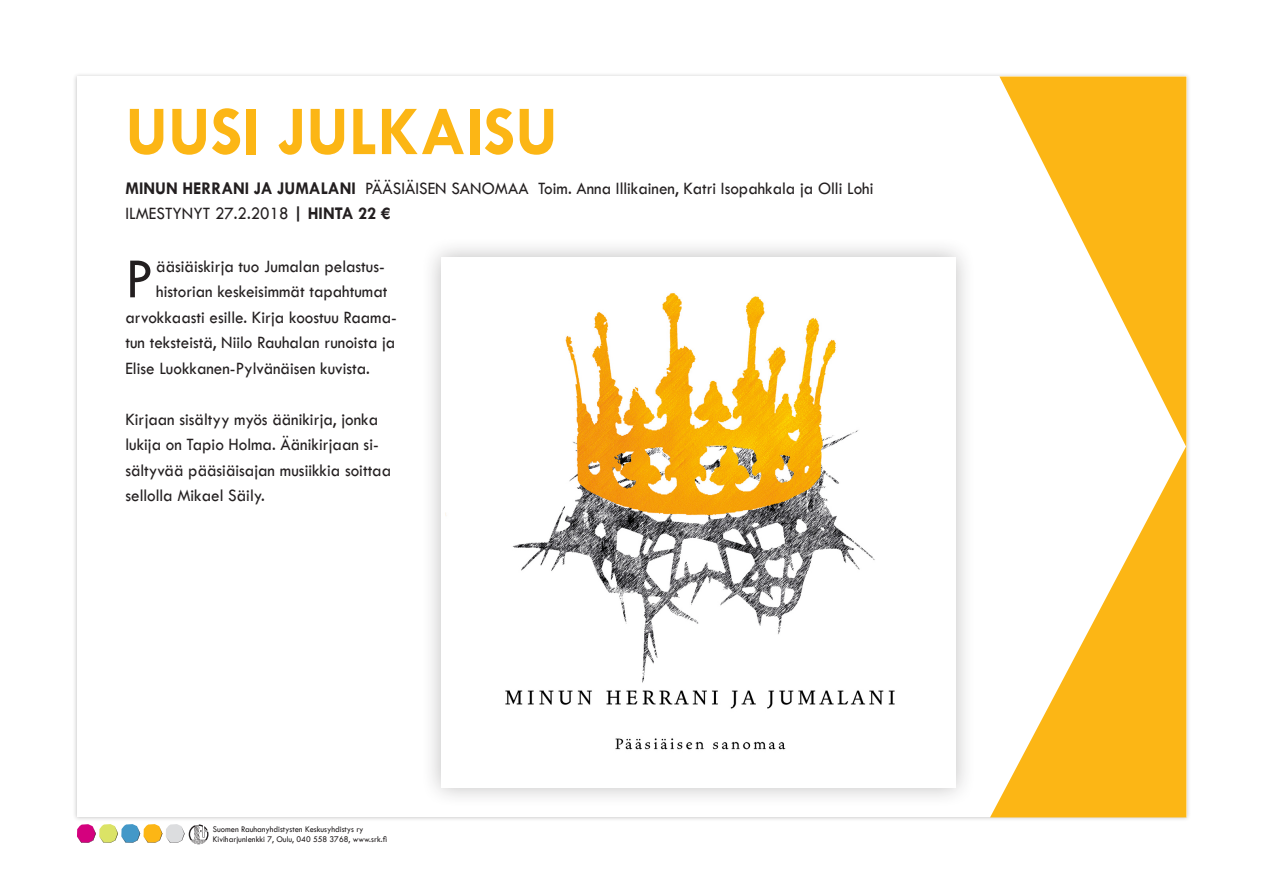
<style>
.page{position:relative;width:1263px;height:893px;background:#fff}
.page>*{position:absolute;margin:0;border:0;box-sizing:border-box;transform-origin:0 0}
.UUSI_JULKAISU{font:700 70.5px "Tw Cen";color:#fcb615;scale:.95 1}
.leipis_anf{font:58.95px "Tw Cen";color:#231f20;scale:.95 1}
.leipis_anf-2{font:18px "Tw Cen";color:#231f20;scale:.95 1}
.leipis{font:18px/25.5px "Tw Cen";color:#231f20;scale:.95 1}
.julkaisun_tiedot{font:18px "Tw Cen";color:#231f20;scale:.95 1}
.t1{font:9px/9.8px "Tw Cen";color:#231f20;scale:.95 1}
.s1{font-weight:700}
</style>
<div class="page">
<div style="left:73px;top:72px;width:1118px;height:750px;background:#231f20;opacity:.25"></div>
<div style="left:77px;top:77px;width:1109px;height:740px;background:#fff"></div>
<svg style="left:990px;top:77px;width:196px;height:740px"></svg>
<svg style="left:77px;top:824px;width:131px;height:21px"></svg>
<div style="left:421px;top:237px;width:555px;height:571px;background:#231f20;opacity:.3"></div>
<img style="left:442px;top:258px;width:513px;height:529px">
<p class="UUSI_JULKAISU" style="left:125px;top:89px;width:457px">UUSI JULKAISU</p>
<p class="julkaisun_tiedot" style="left:125px;top:177px;width:789px"><span class="s1">MINUN HERRANI JA JUMALANI</span> PÄÄSIÄISEN SANOMAA Toim. Anna Illikainen, Katri Isopahkala ja Olli Lohi</p>
<p class="julkaisun_tiedot" style="left:125px;top:203px;width:280px">ILMESTYNYT 27.2.2018 <span class="s1">| HINTA 22 €</span></p>
<p class="leipis_anf" style="left:125px;top:243px;width:31px">P</p>
<p class="leipis_anf-2" style="left:156px;top:255px;width:242px">ääsiäiskirja tuo Jumalan pelastus-</p>
<p class="leipis_anf-2" style="left:156px;top:281px;width:245px">historian keskeisimmät tapahtumat</p>
<p class="leipis_anf-2" style="left:125px;top:306px;width:287px">arvokkaasti esille. Kirja koostuu Raama-</p>
<p class="leipis_anf-2" style="left:125px;top:332px;width:286px">tun teksteistä, Niilo Rauhalan runoista ja</p>
<p class="leipis_anf-2" style="left:125px;top:357px;width:259px">Elise Luokkanen-Pylvänäisen kuvista.</p>
<p class="leipis" style="left:125px;top:406px;width:281px">Kirjaan sisältyy myös äänikirja, jonka lukija on Tapio Holma. Äänikirjaan si&shy;sältyvää pääsiäisajan musiikkia soittaa sellolla Mikael Säily.</p>
<p class="t1" style="left:213px;top:825px;width:185px">Suomen Rauhanyhdistysten Keskusyhdistys ry<br>Kiviharjunlenkki 7, Oulu, 040 558 3768, www.srk.fi</p>
</div>
